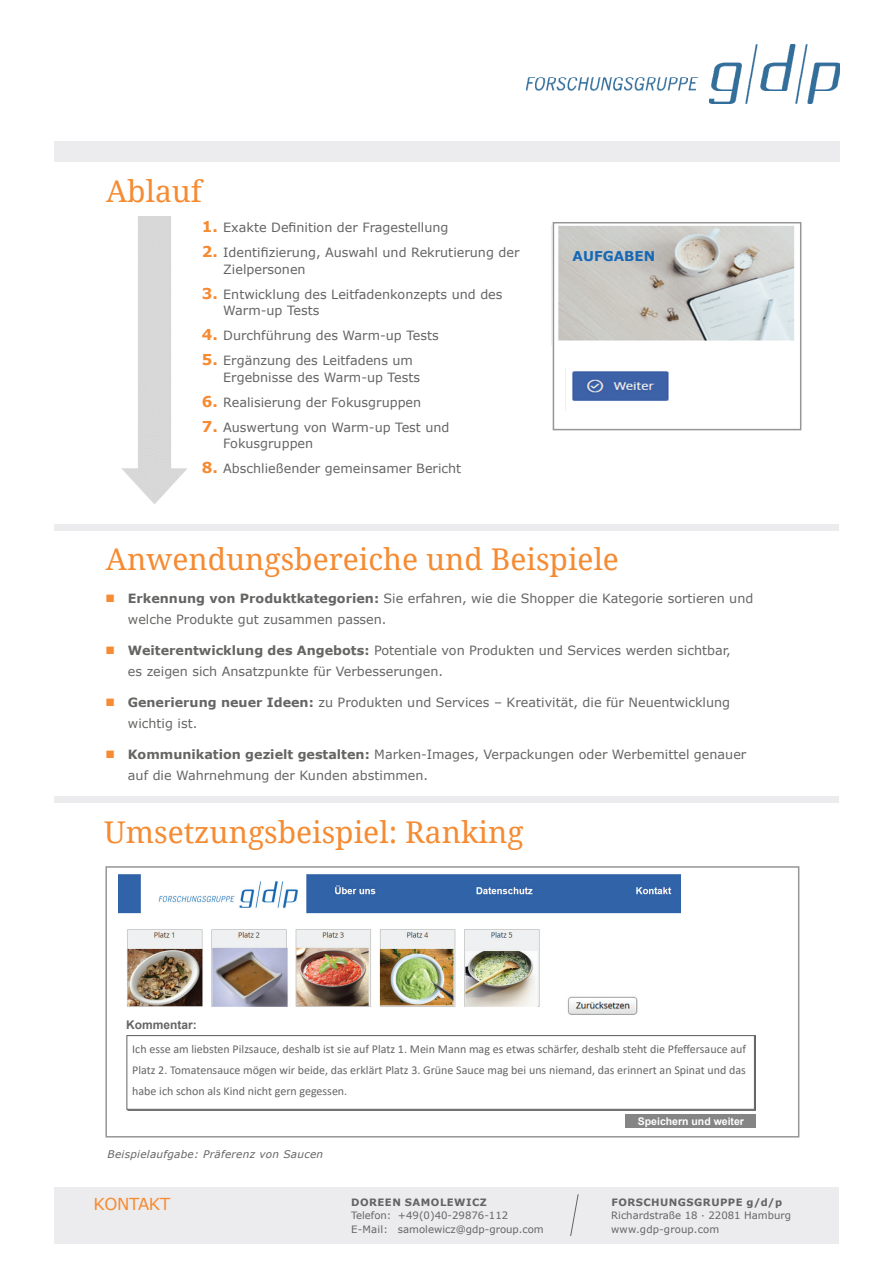
<style>
.page{position:relative;width:893px;height:1263px;background:#fff}
.page>*{position:absolute;margin:0;border:0;box-sizing:border-box;transform-origin:0 0}
.t1{font:30px "Droid Serif";color:#f58b32}
.t2{font:16.5px "Verdana";letter-spacing:-.02em;color:#f58b32}
.t3{font:700 15px/24.9px "Verdana";color:#f58b32}
.t4{font:700 13.5px "Verdana";color:#1768b4}
.t5{font:12.75px/21px "Verdana";color:#656564}
.t6{font:12.75px/25px "Verdana";color:#646464}
.t7{font:12px/21px "Calibri";color:#656564;text-align:justify}
.t8{font:700 12px "Arial";color:#656564}
.t9{font:italic 10.5px "Verdana";letter-spacing:.025em;color:#646464}
.t10{font:700 10.5px "Arial";color:#fff}
.t11{font:10.2px/13.5px "Verdana";color:#646464}
.t12{font:700 10.2px "Verdana";letter-spacing:.045em;color:#646464}
.s1{color:#f58b32}
.s2{font-weight:700}
</style>
<div class="page">
<div style="left:105px;top:866px;width:694px;height:271px;border:2px solid #969696"></div>
<div style="left:54px;top:141px;width:785px;height:20px;background:#ececee"></div>
<div style="left:54px;top:524px;width:785px;height:6px;background:#ececee"></div>
<div style="left:54px;top:1187px;width:785px;height:57px;background:#ececee"></div>
<svg style="left:570px;top:1194px;width:9px;height:42px"></svg>
<img style="left:527px;top:44px;width:312px;height:59px">
<img style="left:121px;top:216px;width:66px;height:288px">
<img style="left:118px;top:874px;width:562px;height:133px">
<img style="left:565px;top:993px;width:77px;height:22px">
<div style="left:126px;top:1035px;width:629px;height:75px;background:#fff;border:1px solid #646464"></div>
<div style="left:625px;top:1115px;width:131px;height:13px;background:#858585"></div>
<div style="left:54px;top:796px;width:785px;height:7px;background:#ececee"></div>
<img style="left:551px;top:225px;width:244px;height:120px">
<div style="left:553px;top:222px;width:248px;height:208px;border:2px solid #969696"></div>
<img style="left:572px;top:371px;width:97px;height:30px">
<h1 class="t1" style="left:106px;top:171px;width:97px">Ablauf</h1>
<p class="t3" style="left:202px;top:214px;width:18px">1.<br>2.</p>
<p class="t3" style="left:202px;top:281px;width:18px">3.</p>
<p class="t3" style="left:202px;top:322px;width:18px">4.</p>
<p class="t6" style="left:223px;top:215px;width:298px">Exakte Definition der Fragestellung<br>Identifizierung, Auswahl und Rekrutierung der</p>
<p class="t6" style="left:223px;top:257px;width:281px">Zielpersonen<br>Entwicklung des Leitfadenkonzepts und des</p>
<p class="t6" style="left:223px;top:298px;width:217px">Warm-up Tests<br>Durchführung des Warm-up Tests<br>Ergänzung des Leitfadens um</p>
<p class="t6" style="left:223px;top:365px;width:228px">Ergebnisse des Warm-up Tests<br>Realisierung der Fokusgruppen<br>Auswertung von Warm-up Test und</p>
<p class="t6" style="left:223px;top:431px;width:240px">Fokusgruppen<br>Abschließender gemeinsamer Bericht</p>
<p class="t3" style="left:202px;top:347px;width:18px">5.</p>
<p class="t3" style="left:202px;top:389px;width:18px">6.</p>
<p class="t3" style="left:202px;top:414px;width:18px">7.</p>
<p class="t3" style="left:202px;top:455px;width:18px">8.</p>
<p class="t4" style="left:573px;top:247px;width:84px">AUFGABEN</p>
<h1 class="t1" style="left:106px;top:539px;width:515px">Anwendungsbereiche und Beispiele</h1>
<p class="t5" style="left:128px;top:587px;width:627px;text-indent:-22px"><span class="s1">■</span> <span class="s2">Erkennung von Produktkategorien:</span> Sie erfahren, wie die Shopper die Kategorie sortieren und welche Produkte gut zusammen passen.</p>
<p class="t5" style="left:128px;top:640px;width:604px;text-indent:-22px"><span class="s1">■</span> <span class="s2">Weiterentwicklung des Angebots:</span> Potentiale von Produkten und Services werden sichtbar, es zeigen sich Ansatzpunkte für Verbesserungen.</p>
<p class="t5" style="left:128px;top:692px;width:604px;text-indent:-22px"><span class="s1">■</span> <span class="s2">Generierung neuer Ideen:</span> zu Produkten und Services – Kreativität, die für Neuentwicklung wichtig ist.</p>
<p class="t5" style="left:128px;top:744px;width:620px;text-indent:-22px"><span class="s1">■</span> <span class="s2">Kommunikation gezielt gestalten:</span> Marken-Images, Verpackungen oder Werbemittel genauer auf die Wahrnehmung der Kunden abstimmen.</p>
<h1 class="t1" style="left:104px;top:811px;width:421px">Umsetzungsbeispiel: Ranking</h1>
<p class="t8" style="left:126px;top:1017px;width:72px">Kommentar:</p>
<p class="t7" style="left:132px;top:1038px;width:615px">Ich esse am liebsten Pilzsauce, deshalb ist sie auf Platz 1. Mein Mann mag es etwas schärfer, deshalb steht die Pfeffersauce auf Platz 2. Tomatensauce mögen wir beide, das erklärt Platz 3. Grüne Sauce mag bei uns niemand, das erinnert an Spinat und das habe ich schon als Kind nicht gern gegessen.</p>
<p class="t9" style="left:108px;top:1147px;width:217px">Beispielaufgabe: Präferenz von Saucen</p>
<p class="t2" style="left:94px;top:1192px;width:78px">KONTAKT</p>
<p class="t12" style="left:351px;top:1194px;width:137px">DOREEN SAMOLEWICZ</p>
<p class="t11" style="left:351px;top:1208px;width:194px">Telefon: +49(0)40-29876-112<br>E-Mail: samolewicz@gdp-group.com</p>
<p class="t10" style="left:638px;top:1114px;width:108px">Speichern und weiter</p>
<p class="t12" style="left:611px;top:1194px;width:172px">FORSCHUNGSGRUPPE g/d/p</p>
<p class="t11" style="left:611px;top:1208px;width:181px">Richardstraße 18 · 22081 Hamburg www.gdp-group.com</p>
</div>
